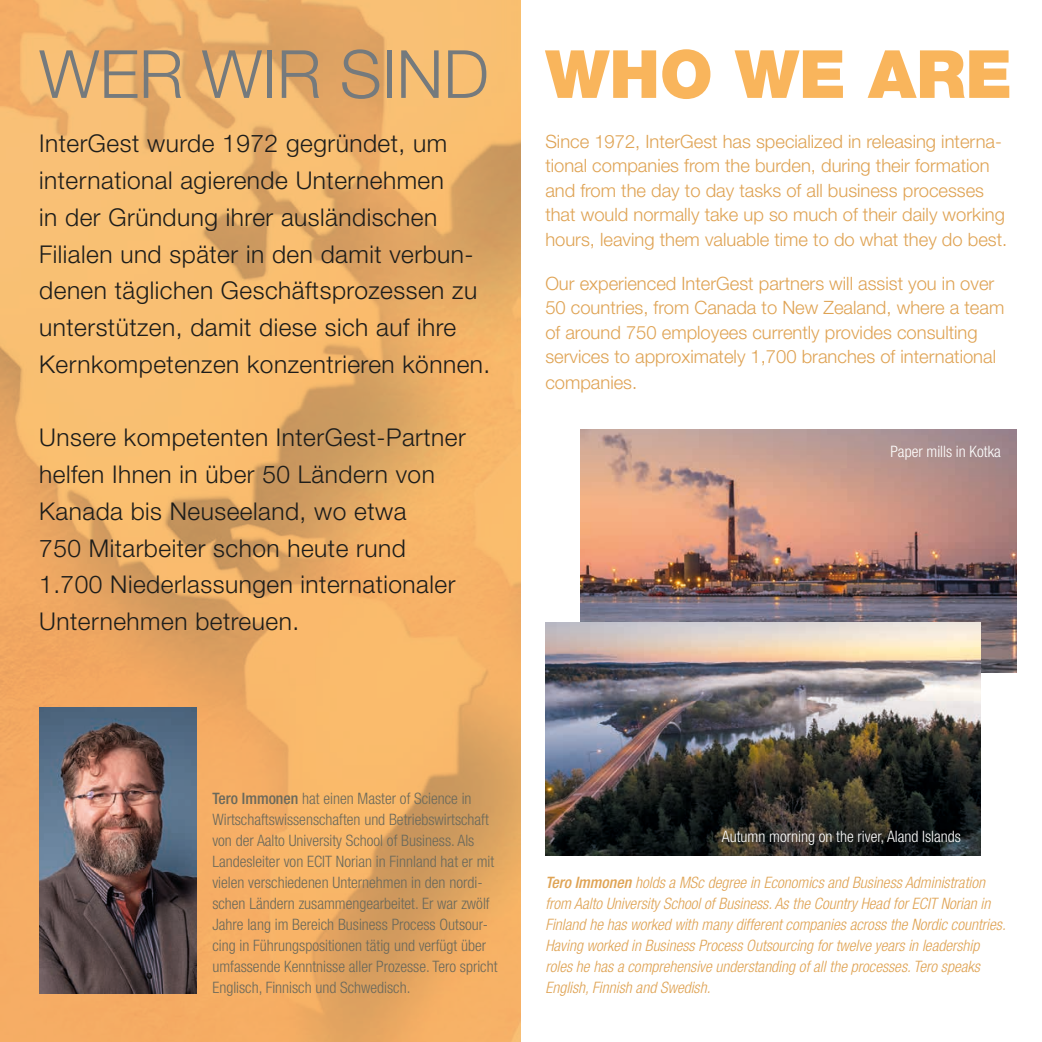
<style>
.page{position:relative;width:1042px;height:1042px;background:#fff}
.page>*{position:absolute;margin:0;border:0;box-sizing:border-box;transform-origin:0 0}
.t1{font:300 66.5px "Helvetica Neue LT Pro";color:#757a7d}
.t2{font:300 24.5px/36.8px "Helvetica Neue LT Pro";letter-spacing:.02em;color:#1d1d1b}
.t3{font:300 18.38px/24.5px "Helvetica Neue LT Pro";color:#dfa354}
.t4{font:300 condensed 15.75px/21px "Helvetica Neue LT Pro";color:#6b695b}
.t5{font:italic 300 condensed 15.75px/21px "Helvetica Neue LT Pro";color:#dfa354}
.t6{font:300 condensed 15.75px "Helvetica Neue LT Pro";color:#fff}
.s1{font-weight:900;color:#f9b55c}
.s2{font-weight:500}
</style>
<div class="page">
<img style="left:581px;top:430px;width:435px;height:243px">
<img style="left:0;top:0;width:520px;height:1042px">
<img style="left:545px;top:622px;width:435px;height:233px">
<img style="left:39px;top:708px;width:158px;height:285px">
<svg style="left:0;top:0;width:6px;height:2px"></svg>
<h1 class="t1" style="left:39px;top:34px;width:974px">WER WIR SIND <span class="s1">WHO WE ARE</span></h1>
<p class="t3" style="left:545px;top:129px;width:463px">Since 1972, InterGest has specialized in releasing interna&shy;tional companies from the burden, during their formation and from the day to day tasks of all business processes that would normally take up so much of their daily working hours, leaving them valuable time to do what they do best.</p>
<p class="t3" style="left:545px;top:270px;width:460px">Our experienced InterGest partners will assist you in over 50 countries, from Canada to New Zealand, where a team of around 750 employees currently provides consulting services to approximately 1,700 branches of international</p>
<p class="t3" style="left:545px;top:370px;width:93px">companies.</p>
<p class="t2" style="left:39px;top:125px;width:453px">InterGest wurde 1972 gegründet, um international agierende Unternehmen<br>in der Gründung ihrer ausländischen Filialen und später in den damit verbun&shy;denen täglichen Geschäftsprozessen zu unterstützen, damit diese sich auf ihre Kernkompetenzen konzentrieren können.</p>
<h2 class="t2" style="left:39px;top:419px;width:428px">Unsere kompetenten InterGest-Partner helfen Ihnen in über 50 Ländern von Kanada bis Neuseeland, wo etwa<br>750 Mitarbeiter schon heute rund 1.700 Niederlassungen internationaler Unternehmen betreuen.</h2>
<p class="t6" style="left:890px;top:442px;width:112px">Paper mills in Kotka</p>
<p class="t4" style="left:212px;top:788px;width:287px"><span class="s2">Tero Immonen</span> hat einen Master of Science in Wirtschaftswissenschaften und Betriebswirtschaft von der Aalto University School of Business. Als Landesleiter von ECIT Norian in Finnland hat er mit vielen verschiedenen Unternehmen in den nordi&shy;schen Ländern zusammengearbeitet. Er war zwölf Jahre lang im Bereich Business Process Outsour&shy;cing in Führungspositionen tätig und verfügt über umfassende Kenntnisse aller Prozesse. Tero spricht Englisch, Finnisch und Schwedisch.</p>
<p class="t6" style="left:722px;top:827px;width:240px">Autumn morning on the river, Aland Islands</p>
<p class="t5" style="left:545px;top:872px;width:462px"><span class="s2">Tero Immonen</span> holds a MSc degree in Economics and Business Administration from Aalto University School of Business. As the Country Head for ECIT Norian in Finland he has worked with many different companies across the Nordic countries.<br>Having worked in Business Process Outsourcing for twelve years in leadership roles he has a comprehensive understanding of all the processes. Tero speaks English, Finnish and Swedish.</p>
</div>
